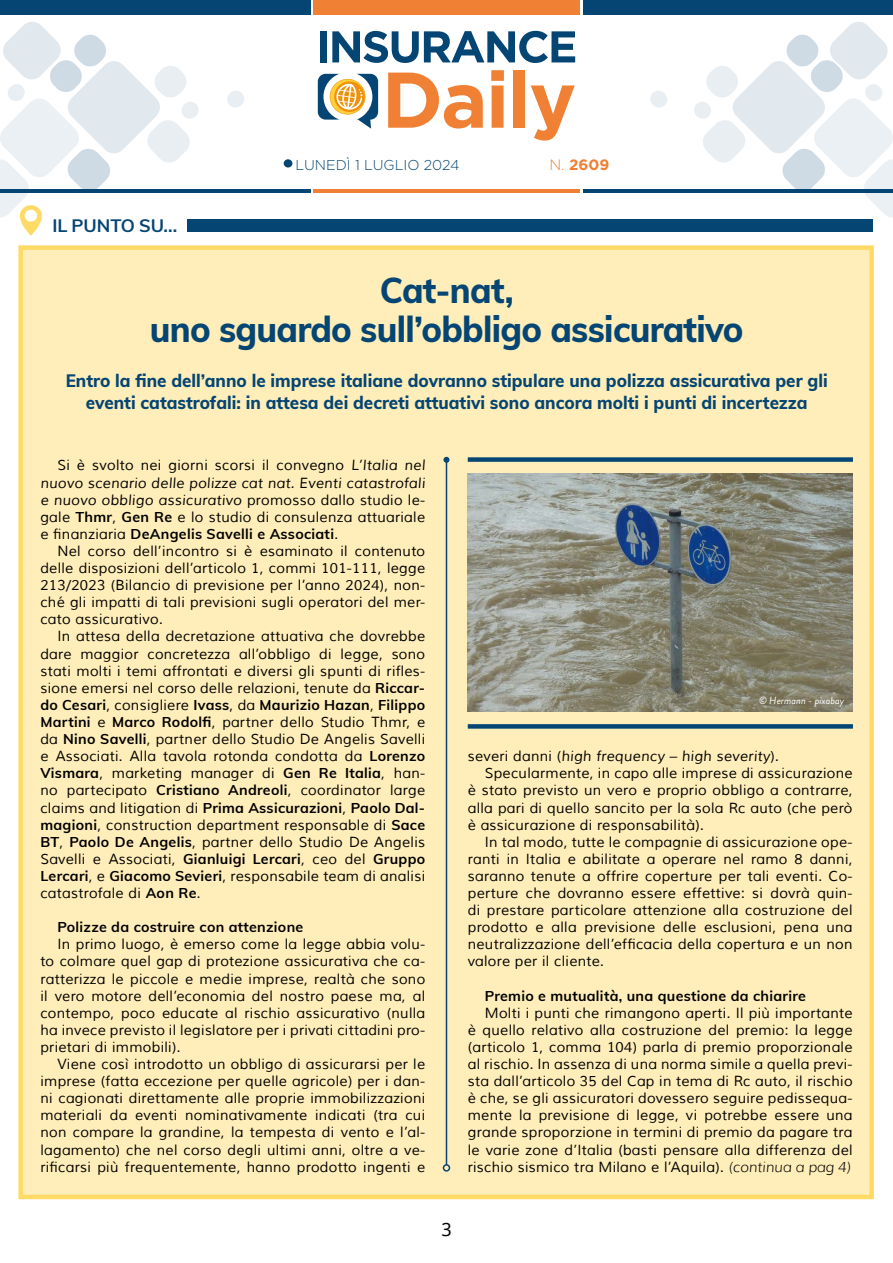
<style>
.page{position:relative;width:893px;height:1263px;background:#fff}
.page>*{position:absolute;margin:0;border:0;box-sizing:border-box;transform-origin:0 0}
.t1{font:800 36px/39px "Muli";letter-spacing:-.02em;color:#054573;text-align:center;scale:.95 1}
.t2{font:800 18px/22.5px "Muli";color:#054573;text-align:center;scale:.95 1}
.t3{font:700 18px "Muli";color:#054573}
.t4{font:18px "Noto Sans";color:#000}
.t5{font:700 15px "Gotham";color:#f08033}
.t6{font:14.25px/17.1px "Muli";letter-spacing:.02em;color:#000;text-align:justify}
.t7{font:700 14.25px "Muli";letter-spacing:.02em;color:#000}
.t8{font:italic 14.25px "Muli";letter-spacing:.02em;color:#000}
.t9{font:300 14.25px "Gotham";color:#054573}
.t10{font:italic 10.5px "Brandon Grotesque";color:#fff}
.s1{font-weight:300}
.s2{font-style:italic}
.s3{font-weight:700}
.s4{font-style:normal}
.s5{font-weight:300;font-style:italic}
</style>
<div class="page">
<div style="left:0;top:0;width:310px;height:15px;background:#054573"></div>
<div style="left:313px;top:0;width:266px;height:15px;background:#f08033"></div>
<hr style="left:0;top:189px;width:310px;height:3px;background:#054573">
<hr style="left:313px;top:189px;width:266px;height:3px;background:#f08033">
<div style="left:284px;top:159px;width:8px;height:8px;background:#054573;border-radius:50%"></div>
<svg style="left:650px;top:91px;width:17px;height:17px"></svg>
<svg style="left:227px;top:91px;width:17px;height:17px"></svg>
<svg style="left:693px;top:22px;width:200px;height:196px"></svg>
<hr style="left:583px;top:189px;width:310px;height:3px;background:#054573">
<div style="left:583px;top:0;width:310px;height:15px;background:#054573"></div>
<svg style="left:318px;top:74px;width:60px;height:55px"></svg>
<svg style="left:388px;top:73px;width:95px;height:56px"></svg>
<svg style="left:491px;top:70px;width:13px;height:58px"></svg>
<div style="left:513px;top:70px;width:12px;height:58px;background:#f08034"></div>
<svg style="left:531px;top:85px;width:44px;height:56px"></svg>
<div style="left:320px;top:31px;width:6px;height:31px;background:#044574"></div>
<svg style="left:332px;top:31px;width:243px;height:32px"></svg>
<div style="left:18px;top:245px;width:856px;height:954px;background:#ffeeb9;border:4px solid #ffdb66"></div>
<hr style="left:446px;top:460px;width:1px;height:705px;background:#054573">
<svg style="left:443px;top:457px;width:6px;height:6px"></svg>
<div style="left:443px;top:1164px;width:7px;height:7px;border:2px solid #054573;border-radius:50%"></div>
<div style="left:188px;top:219px;width:685px;height:13px;background:#054573"></div>
<svg style="left:0;top:22px;width:199px;height:214px"></svg>
<div style="left:468px;top:457px;width:385px;height:5px;background:#054573"></div>
<div style="left:468px;top:724px;width:385px;height:5px;background:#054573"></div>
<img style="left:468px;top:473px;width:385px;height:238px">
<p class="t3" style="left:52px;top:212px;width:126px">IL PUNTO SU...</p>
<p class="t9" style="left:296px;top:157px;width:166px">LUNEDÌ 1 LUGLIO 2024</p>
<p class="t5" style="left:549px;top:156px;width:61px"><span class="s1">N.</span> 2609</p>
<h1 class="t1" style="left:150px;top:269px;width:627px">Cat-nat,<br>uno sguardo sull’obbligo assicurativo</h1>
<p class="t2" style="left:66px;top:368px;width:804px">Entro la fine dell’anno le imprese italiane dovranno stipulare una polizza assicurativa per gli eventi catastrofali: in attesa dei decreti attuativi sono ancora molti i punti di incertezza</p>
<p class="t6" style="left:40px;top:457px;width:386px;text-indent:17px">Si è svolto nei giorni scorsi il convegno <span class="s2">L’Italia nel nuovo scenario delle polizze cat nat. Eventi catastrofali e nuovo obbligo assicurativo</span> promosso dallo studio le&shy;gale <span class="s3">Thmr</span>, <span class="s3">Gen Re</span> e lo studio di consulenza attuariale e finanziaria <span class="s3">DeAngelis Savelli e Associati</span>.</p>
<p class="t6" style="left:40px;top:543px;width:386px;text-indent:17px">Nel corso dell’incontro si è esaminato il contenuto delle disposizioni dell’articolo 1, commi 101-111, legge 213/2023 (Bilancio di previsione per l’anno 2024), non&shy;ché gli impatti di tali previsioni sugli operatori del mer&shy;cato assicurativo.</p>
<p class="t6" style="left:40px;top:628px;width:386px;text-indent:17px">In attesa della decretazione attuativa che dovrebbe dare maggior concretezza all’obbligo di legge, sono stati molti i temi affrontati e diversi gli spunti di rifles&shy;sione emersi nel corso delle relazioni, tenute da <span class="s3">Riccar&shy;do Cesari</span>, consigliere <span class="s3">Ivass</span>, da <span class="s3">Maurizio Hazan</span>, <span class="s3">Filippo Martini</span> e <span class="s3">Marco Rodolfi</span>, partner dello Studio Thmr, e da <span class="s3">Nino Savelli</span>, partner dello Studio De Angelis Savelli e Associati. Alla tavola rotonda condotta da <span class="s3">Lorenzo Vismara</span>, marketing manager di <span class="s3">Gen Re Italia</span>, han&shy;no partecipato <span class="s3">Cristiano Andreoli</span>, coordinator large claims and litigation di <span class="s3">Prima Assicurazioni</span>, <span class="s3">Paolo Dal&shy;magioni</span>, construction department responsable di <span class="s3">Sace BT</span>, <span class="s3">Paolo De Angelis</span>, partner dello Studio De Angelis Savelli e Associati, <span class="s3">Gianluigi Lercari</span>, ceo del <span class="s3">Gruppo Lercari</span>, e <span class="s3">Giacomo Sevieri</span>, responsabile team di analisi catastrofale di <span class="s3">Aon Re</span>.</p>
<p class="t7" style="left:57px;top:917px;width:247px">Polizze da costruire con attenzione</p>
<p class="t6" style="left:40px;top:936px;width:386px;text-indent:17px">In primo luogo, è emerso come la legge abbia volu&shy;to colmare quel gap di protezione assicurativa che ca&shy;ratterizza le piccole e medie imprese, realtà che sono il vero motore dell’economia del nostro paese ma, al contempo, poco educate al rischio assicurativo (nulla ha invece previsto il legislatore per i privati cittadini pro&shy;prietari di immobili).</p>
<p class="t6" style="left:40px;top:1056px;width:386px;text-indent:17px">Viene così introdotto un obbligo di assicurarsi per le imprese (fatta eccezione per quelle agricole) per i dan&shy;ni cagionati direttamente alle proprie immobilizzazioni materiali da eventi nominativamente indicati (tra cui non compare la grandine, la tempesta di vento e l’al&shy;lagamento) che nel corso degli ultimi anni, oltre a ve&shy;rificarsi più frequentemente, hanno prodotto ingenti e</p>
<p class="t10" style="left:759px;top:694px;width:87px">© Hermann - pixabay</p>
<p class="t8" style="left:468px;top:747px;width:313px"><span class="s4">severi danni (</span>high frequency – high severity<span class="s4">).</span></p>
<p class="t6" style="left:485px;top:765px;width:369px">Specularmente, in capo alle imprese di assicurazione</p>
<p class="t6" style="left:468px;top:782px;width:386px">è stato previsto un vero e proprio obbligo a contrarre,</p>
<p class="t6" style="left:468px;top:799px;width:386px">alla pari di quello sancito per la sola Rc auto (che però</p>
<p class="t6" style="left:468px;top:816px;width:238px">è assicurazione di responsabilità).</p>
<p class="t6" style="left:485px;top:833px;width:369px">In tal modo, tutte le compagnie di assicurazione ope-</p>
<p class="t6" style="left:468px;top:851px;width:386px">ranti in Italia e abilitate a operare nel ramo 8 danni,</p>
<p class="t6" style="left:468px;top:868px;width:386px">saranno tenute a offrire coperture per tali eventi. Co-</p>
<p class="t6" style="left:468px;top:885px;width:386px">perture che dovranno essere effettive: si dovrà quin-</p>
<p class="t6" style="left:468px;top:902px;width:386px">di prestare particolare attenzione alla costruzione del</p>
<p class="t6" style="left:468px;top:919px;width:386px">prodotto e alla previsione delle esclusioni, pena una</p>
<p class="t6" style="left:468px;top:936px;width:386px">neutralizzazione dell’efficacia della copertura e un non</p>
<p class="t6" style="left:468px;top:953px;width:138px">valore per il cliente.</p>
<p class="t7" style="left:485px;top:985px;width:323px">Premio e mutualità, una questione da chiarire</p>
<p class="t6" style="left:468px;top:1004px;width:386px;text-indent:17px">Molti i punti che rimangono aperti. Il più importante è quello relativo alla costruzione del premio: la legge (articolo 1, comma 104) parla di premio proporzionale al rischio. In assenza di una norma simile a quella previ&shy;sta dall’articolo 35 del Cap in tema di Rc auto, il rischio è che, se gli assicuratori dovessero seguire pedissequa&shy;mente la previsione di legge, vi potrebbe essere una grande sproporzione in termini di premio da pagare tra le varie zone d’Italia (basti pensare alla differenza del rischio sismico tra Milano e l’Aquila). <span class="s5">(continua a pag 4)</span></p>
<p class="t4" style="left:441px;top:1217px;width:12px">3</p>
</div>
